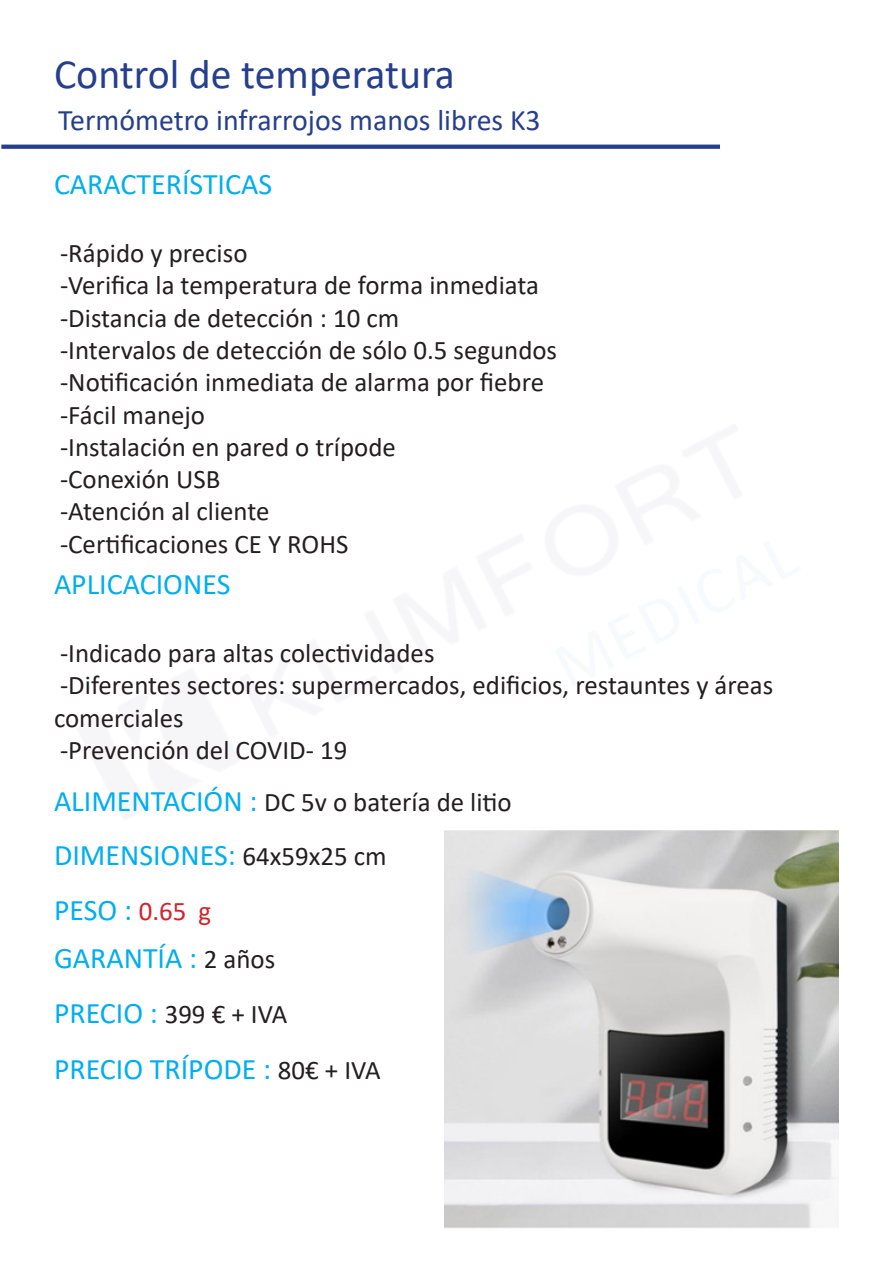
<style>
.page{position:relative;width:893px;height:1263px;background:#fff}
.page>*{position:absolute;margin:0;border:0;box-sizing:border-box;transform-origin:0 0}
.t1{font:41.85px "Calibri";color:#253f8e}
.t2{font:29.85px/55.8px "Calibri";color:#00aeef}
.t3{font:29.85px "Calibri";color:#253f8e}
.t4{font:26.85px/32.2px "Calibri";color:#231f20}
.s1{font-size:29.85px;color:#00aeef}
.s2{font-size:26.85px;color:#231f20}
.s3{font-size:26.85px;color:#d1232a}
</style>
<div class="page">
<svg style="left:1px;top:145px;width:719px;height:4px;fill:#253f8e"></svg>
<img style="left:444px;top:830px;width:395px;height:399px">
<h1 class="t1" style="left:54px;top:45px;width:402px">Control de temperatura</h1>
<p class="t3" style="left:58px;top:99px;width:484px">Termómetro infrarrojos manos libres K3</p>
<p class="t2" style="left:54px;top:155px;width:220px">CARACTERÍSTICAS</p>
<p class="t4" style="left:60px;top:236px;width:499px">-Rápido y preciso<br>-Verifica la temperatura de forma inmediata -Distancia de detección : 10 cm<br>-Intervalos de detección de sólo 0.5 segundos -Notificación inmediata de alarma por fiebre -Fácil manejo<br>-Instalación en pared o trípode<br>-Conexión USB<br>-Atención al cliente<br>-Certificaciones CE Y ROHS</p>
<p class="t2" style="left:54px;top:555px;width:178px">APLICACIONES</p>
<p class="t4" style="left:54px;top:636px;width:721px">-Indicado para altas colectividades<br>-Diferentes sectores: supermercados, edificios, restauntes y áreas comerciales<br>-Prevención del COVID- 19</p>
<p class="t4" style="left:54px;top:785px;width:459px"><span class="s1">ALIMENTACIÓN :</span> DC 5v o batería de litio</p>
<p class="t2" style="left:54px;top:826px;width:334px">DIMENSIONES: <span class="s2">64x59x25 cm<br></span>PESO : <span class="s3">0.65 g</span></p>
<p class="t2" style="left:54px;top:929px;width:223px">GARANTÍA : <span class="s2">2 años</span></p>
<p class="t4" style="left:54px;top:997px;width:235px"><span class="s1">PRECIO :</span> 399 € + IVA</p>
<p class="t2" style="left:54px;top:1040px;width:328px">PRECIO TRÍPODE : <span class="s2">80€ + IVA</span></p>
</div>
